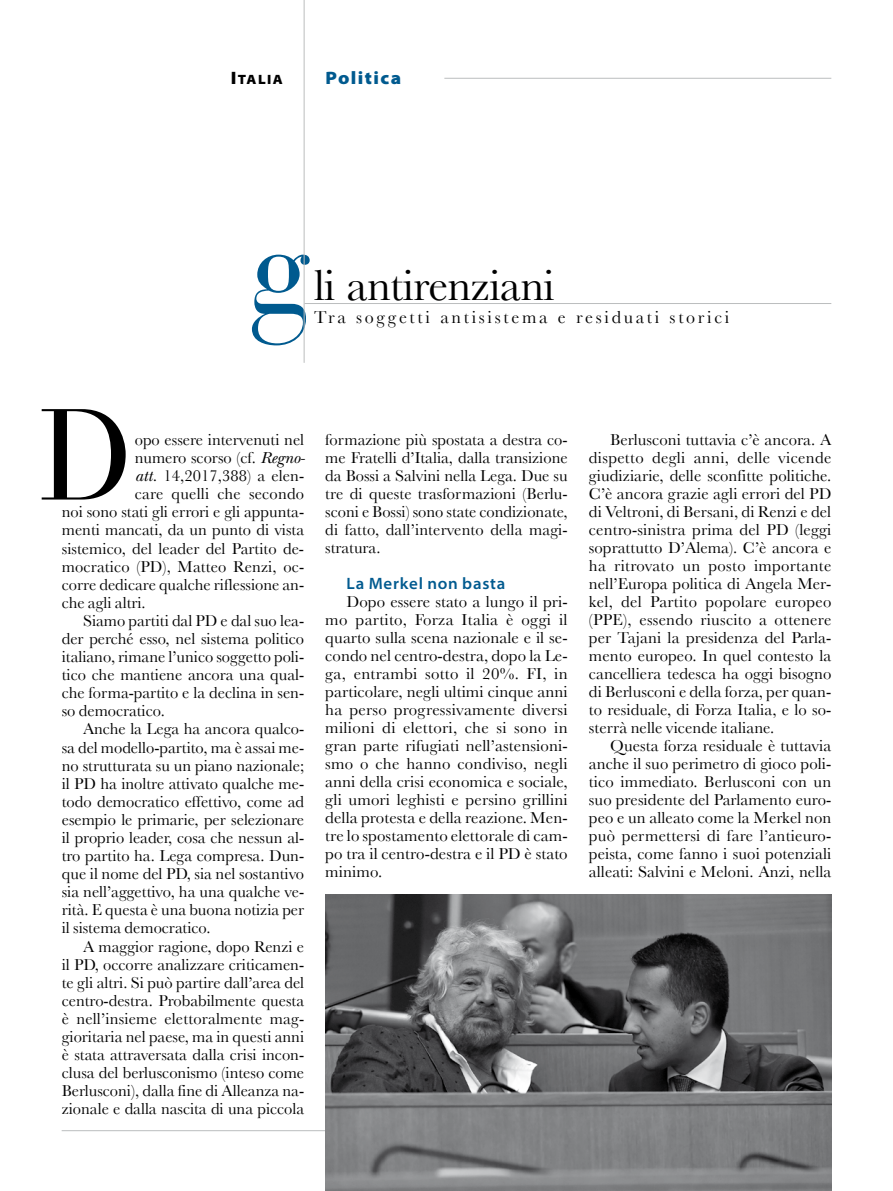
<style>
.page{position:relative;width:893px;height:1191px;background:#fff}
.page>*{position:absolute;margin:0;border:0;box-sizing:border-box;transform-origin:0 0}
.t1{font:128.4px "Bauer Bodoni Std";color:#000}
.t2{font:127.5px "Bauer Bodoni Std";color:#005a8f}
.t3{font:45px "Baskerville";letter-spacing:-.015em;color:#000}
.t4{font:18px "Baskerville";letter-spacing:.15em;color:#000}
.t5{font:900 semi-expanded 18px "Myriad Pro";letter-spacing:.08em;color:#005a8f}
.t6{font:16.5px/18px "Baskerville";color:#000;text-align:justify}
.t7{font:600 semi-expanded 16.5px "Myriad Pro";letter-spacing:.05em;color:#005a8f;scale:.95 1}
.t8{font:900 semi-expanded 13.5px "Myriad Pro";color:#000}
.s1{font-size:18px}
.s2{font-family:"New Baskerville Std";font-style:italic}
</style>
<div class="page">
<hr style="left:444px;top:78px;width:387px;height:1px;background:#bbbdbe">
<hr style="left:304px;top:0;width:1px;height:363px;background:#bbbdbe">
<hr style="left:304px;top:303px;width:527px;height:1px;background:#bbbdbe">
<hr style="left:62px;top:1130px;width:769px;height:1px;background:#bbbdbe">
<img style="left:326px;top:894px;width:505px;height:297px">
<p class="t8" style="left:231px;top:72px;width:54px"><span class="s1">I</span>talia</p>
<p class="t5" style="left:326px;top:67px;width:77px">Politica</p>
<h2 class="t2" style="left:248px;top:190px;width:65px">g</h2>
<h3 class="t3" style="left:314px;top:258px;width:242px">li antirenziani</h3>
<p class="t4" style="left:314px;top:307px;width:417px">Tra soggetti antisistema e residuati storici</p>
<h1 class="t1" style="left:40px;top:379px;width:94px">D</h1>
<p class="t6" style="left:135px;top:430px;width:171px">opo essere intervenuti nel</p>
<p class="t6" style="left:135px;top:448px;width:172px">numero scorso (cf. <span class="s2">Regno-</span></p>
<p class="t6" style="left:135px;top:466px;width:171px"><span class="s2">att.</span> 14,2017,388) a elen-</p>
<p class="t6" style="left:135px;top:485px;width:171px">care quelli che secondo</p>
<p class="t6" style="left:62px;top:503px;width:244px">noi sono stati gli errori e gli appunta-</p>
<p class="t6" style="left:62px;top:521px;width:244px">menti mancati, da un punto di vista</p>
<p class="t6" style="left:62px;top:539px;width:244px">sistemico, del leader del Partito de-</p>
<p class="t6" style="left:62px;top:557px;width:244px">mocratico (PD), Matteo Renzi, oc-</p>
<p class="t6" style="left:62px;top:575px;width:244px">corre dedicare qualche riflessione an-</p>
<p class="t6" style="left:62px;top:593px;width:85px">che agli altri.</p>
<p class="t6" style="left:83px;top:611px;width:223px">Siamo partiti dal PD e dal suo lea-</p>
<p class="t6" style="left:62px;top:629px;width:244px">der perché esso, nel sistema politico</p>
<p class="t6" style="left:62px;top:647px;width:244px">italiano, rimane l’unico soggetto poli-</p>
<p class="t6" style="left:62px;top:665px;width:244px">tico che mantiene ancora una qual-</p>
<p class="t6" style="left:62px;top:683px;width:244px">che forma-partito e la declina in sen-</p>
<p class="t6" style="left:62px;top:702px;width:105px">so democratico.</p>
<p class="t6" style="left:83px;top:720px;width:223px">Anche la Lega ha ancora qualco-</p>
<p class="t6" style="left:62px;top:738px;width:244px">sa del modello-partito, ma è assai me-</p>
<p class="t6" style="left:62px;top:756px;width:244px">no strutturata su un piano nazionale;</p>
<p class="t6" style="left:62px;top:774px;width:244px">il PD ha inoltre attivato qualche me-</p>
<p class="t6" style="left:62px;top:792px;width:244px">todo democratico effettivo, come ad</p>
<p class="t6" style="left:62px;top:810px;width:244px">esempio le primarie, per selezionare</p>
<p class="t6" style="left:62px;top:828px;width:244px">il proprio leader, cosa che nessun al-</p>
<p class="t6" style="left:62px;top:846px;width:244px">tro partito ha. Lega compresa. Dun-</p>
<p class="t6" style="left:62px;top:864px;width:244px">que il nome del PD, sia nel sostantivo</p>
<p class="t6" style="left:62px;top:882px;width:244px">sia nell’aggettivo, ha una qualche ve-</p>
<p class="t6" style="left:62px;top:901px;width:244px">rità. E questa è una buona notizia per</p>
<p class="t6" style="left:62px;top:919px;width:150px">il sistema democratico.</p>
<p class="t6" style="left:83px;top:937px;width:223px">A maggior ragione, dopo Renzi e</p>
<p class="t6" style="left:62px;top:955px;width:244px">il PD, occorre analizzare criticamen-</p>
<p class="t6" style="left:62px;top:973px;width:244px">te gli altri. Si può partire dall’area del</p>
<p class="t6" style="left:62px;top:991px;width:244px">centro-destra. Probabilmente questa</p>
<p class="t6" style="left:62px;top:1009px;width:244px">è nell’insieme elettoralmente mag-</p>
<p class="t6" style="left:62px;top:1027px;width:244px">gioritaria nel paese, ma in questi anni</p>
<p class="t6" style="left:62px;top:1045px;width:244px">è stata attraversata dalla crisi incon-</p>
<p class="t6" style="left:62px;top:1063px;width:244px">clusa del berlusconismo (inteso come</p>
<p class="t6" style="left:62px;top:1081px;width:244px">Berlusconi), dalla fine di Alleanza na-</p>
<p class="t6" style="left:62px;top:1099px;width:244px">zionale e dalla nascita di una piccola</p>
<p class="t6" style="left:325px;top:430px;width:244px">formazione più spostata a destra co&shy;me Fratelli d’Italia, dalla transizione da Bossi a Salvini nella Lega. Due su tre di queste trasformazioni (Berlu&shy;sconi e Bossi) sono state condizionate, di fatto, dall’intervento della magi&shy;stratura.</p>
<p class="t7" style="left:347px;top:574px;width:169px">La Merkel non basta</p>
<p class="t6" style="left:325px;top:592px;width:244px;text-indent:21px">Dopo essere stato a lungo il pri&shy;mo partito, Forza Italia è oggi il quarto sulla scena nazionale e il se&shy;condo nel centro-destra, dopo la Le&shy;ga, entrambi sotto il 20%. FI, in particolare, negli ultimi cinque anni ha perso progressivamente diversi milioni di elettori, che si sono in gran parte rifugiati nell’astensioni&shy;smo o che hanno condiviso, negli anni della crisi economica e sociale, gli umori leghisti e persino grillini della protesta e della reazione. Men&shy;tre lo spostamento elettorale di cam&shy;po tra il centro-destra e il PD è stato minimo.</p>
<p class="t6" style="left:589px;top:430px;width:244px;text-indent:21px">Berlusconi tuttavia c’è ancora. A dispetto degli anni, delle vicende giudiziarie, delle sconfitte politiche.<br>C’è ancora grazie agli errori del PD di Veltroni, di Bersani, di Renzi e del centro-sinistra prima del PD (leggi soprattutto D’Alema). C’è ancora e ha ritrovato un posto importante nell’Europa politica di Angela Mer&shy;kel, del Partito popolare europeo (PPE), essendo riuscito a ottenere per Tajani la presidenza del Parla&shy;mento europeo. In quel contesto la cancelliera tedesca ha oggi bisogno di Berlusconi e della forza, per quan&shy;to residuale, di Forza Italia, e lo so&shy;sterrà nelle vicende italiane.</p>
<p class="t6" style="left:589px;top:736px;width:244px;text-indent:21px">Questa forza residuale è tuttavia anche il suo perimetro di gioco poli&shy;tico immediato. Berlusconi con un suo presidente del Parlamento euro&shy;peo e un alleato come la Merkel non può permettersi di fare l’antieuro&shy;peista, come fanno i suoi potenziali alleati: Salvini e Meloni. Anzi, nella</p>
</div>
